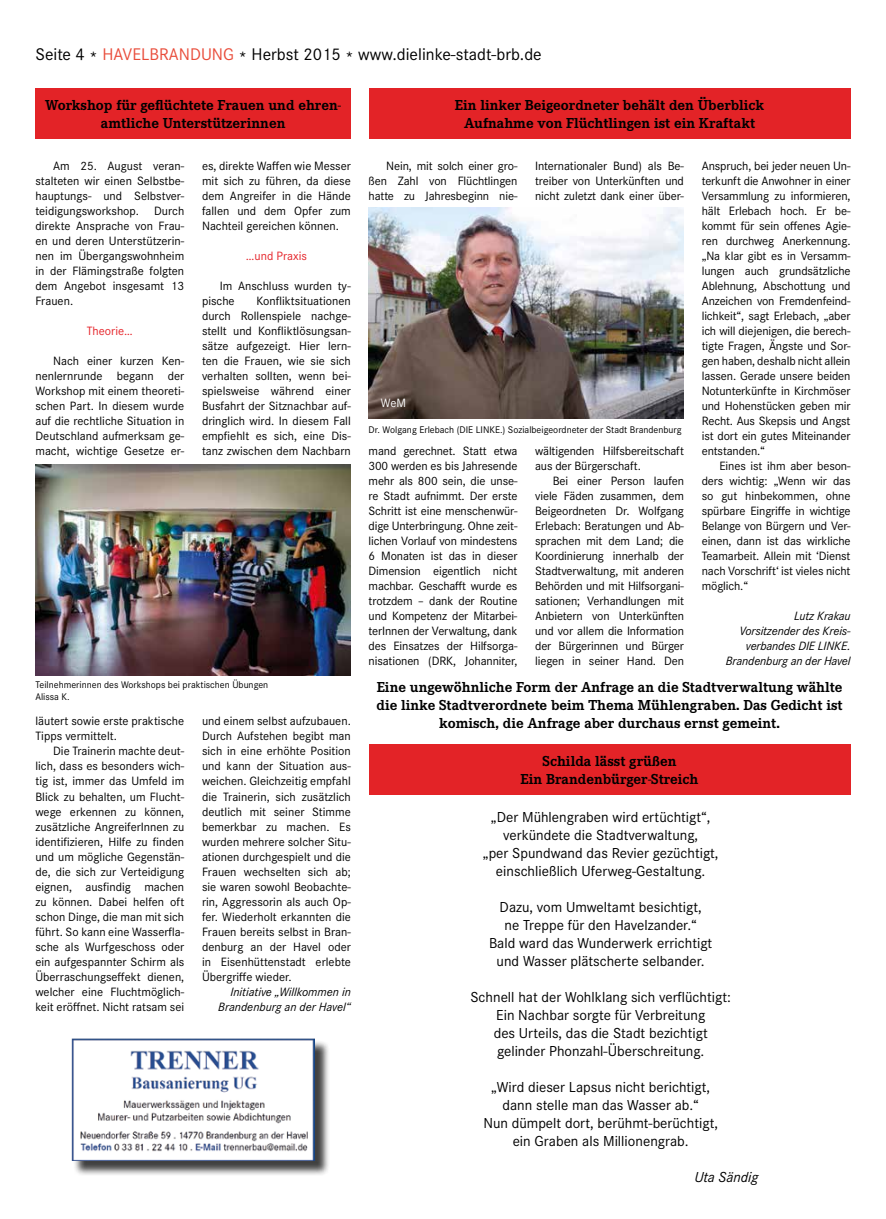
<style>
.page{position:relative;width:886px;height:1219px;background:#fff}
.page>*{position:absolute;margin:0;border:0;box-sizing:border-box;transform-origin:0 0}
.t1{font:17.5px "Corporate S";color:#000}
.t2{font:15px/18px "Corporate S";color:#000;text-align:center}
.t3{font:700 15px/18px "Corporate E";color:#000;text-align:center}
.t4{font:italic 15px "Corporate S";color:#000}
.t5{font:12.5px/15px "Corporate S";letter-spacing:-.01em;color:#000;text-align:justify}
.t6{font:italic 12.5px/15px "Corporate S";letter-spacing:-.01em;color:#000;text-align:right}
.t7{font:12.5px "Corporate S";color:#e52329}
.t8{font:12.5px "Corporate S";color:#fff}
.t9{font:10px/12px "Corporate S";color:#000}
.s1{color:#e94c3a}
</style>
<div class="page">
<div style="left:73px;top:1040px;width:258px;height:136px;background:#000;opacity:.75"></div>
<img style="left:71px;top:1038px;width:244px;height:123px">
<div style="left:369px;top:744px;width:481px;height:51px;background:#e32327"></div>
<div style="left:369px;top:89px;width:481px;height:50px;background:#e32327"></div>
<div style="left:35px;top:89px;width:316px;height:50px;background:#e32327"></div>
<img style="left:369px;top:208px;width:315px;height:210px">
<img style="left:35px;top:464px;width:316px;height:211px">
<h1 class="t1" style="left:35px;top:44px;width:508px">Seite 4 * <span class="s1">HAVELBRANDUNG</span> * Herbst 2015 * www.dielinke-stadt-brb.de</h1>
<p class="t3" style="left:45px;top:97px;width:297px">Workshop für geflüchtete Frauen und ehren&shy;amtliche Unterstützerinnen</p>
<p class="t5" style="left:35px;top:159px;width:150px;text-indent:18px">Am 25. August veran&shy;stalteten wir einen Selbstbe&shy;hauptungs- und Selbstver&shy;teidigungsworkshop. Durch direkte Ansprache von Frau&shy;en und deren Unterstützerin&shy;nen im Übergangswohnheim in der Flämingstraße folgten dem Angebot insgesamt 13<br>Frauen.</p>
<p class="t7" style="left:87px;top:324px;width:48px">Theorie…</p>
<p class="t5" style="left:35px;top:354px;width:150px;text-indent:18px">Nach einer kurzen Ken&shy;nenlernrunde begann der Workshop mit einem theoreti&shy;schen Part. In diesem wurde auf die rechtliche Situation in Deutschland aufmerksam ge&shy;macht, wichtige Gesetze er-</p>
<p class="t5" style="left:202px;top:159px;width:150px">es, direkte Waffen wie Messer mit sich zu führen, da diese dem Angreifer in die Hände fallen und dem Opfer zum Nachteil gereichen können.</p>
<p class="t7" style="left:246px;top:249px;width:63px">…und Praxis</p>
<p class="t5" style="left:202px;top:279px;width:150px;text-indent:18px">Im Anschluss wurden ty&shy;pische</p>
<p class="t5" style="left:202px;top:294px;width:150px;text-indent:55px">Konfliktsituationen durch Rollenspiele nachge&shy;stellt und Konfliktlösungsan&shy;sätze aufgezeigt. Hier lern&shy;ten die Frauen, wie sie sich verhalten sollten, wenn bei&shy;spielsweise während einer Busfahrt der Sitznachbar auf&shy;dringlich wird. In diesem Fall empfiehlt es sich, eine Dis&shy;tanz zwischen dem Nachbarn</p>
<p class="t9" style="left:35px;top:679px;width:234px">Teilnehmerinnen des Workshops bei praktischen Übungen<br>Alissa K.</p>
<p class="t5" style="left:35px;top:714px;width:150px">läutert sowie erste praktische<br>Tipps vermittelt.</p>
<p class="t5" style="left:35px;top:744px;width:150px;text-indent:18px">Die Trainerin machte deut&shy;lich, dass es besonders wich&shy;tig ist, immer das Umfeld im Blick zu behalten, um Flucht&shy;wege erkennen zu können, zusätzliche AngreiferInnen zu identifizieren, Hilfe zu finden und um mögliche Gegenstän&shy;de, die sich zur Verteidigung eignen, ausfindig machen zu können. Dabei helfen oft schon Dinge, die man mit sich führt. So kann eine Wasserfla&shy;sche als Wurfgeschoss oder ein aufgespannter Schirm als Überraschungseffekt dienen, welcher eine Fluchtmöglich&shy;keit eröffnet. Nicht ratsam sei</p>
<p class="t5" style="left:202px;top:714px;width:150px">und einem selbst aufzubauen.<br>Durch Aufstehen begibt man sich in eine erhöhte Position und kann der Situation aus&shy;weichen. Gleichzeitig empfahl die Trainerin, sich zusätzlich deutlich mit seiner Stimme bemerkbar zu machen. Es wurden mehrere solcher Situ&shy;ationen durchgespielt und die Frauen wechselten sich ab; sie waren sowohl Beobachte&shy;rin, Aggressorin als auch Op&shy;fer. Wiederholt erkannten die Frauen bereits selbst in Bran&shy;denburg an der Havel oder in Eisenhüttenstadt erlebte Übergriffe wieder.</p>
<p class="t6" style="left:218px;top:984px;width:134px">Initiative „Willkommen in<br>Brandenburg an der Havel“</p>
<p class="t3" style="left:455px;top:97px;width:311px">Ein linker Beigeordneter behält den Überblick<br>Aufnahme von Flüchtlingen ist ein Kraftakt</p>
<p class="t5" style="left:369px;top:159px;width:150px;text-indent:18px">Nein, mit solch einer gro&shy;ßen Zahl von Flüchtlingen hatte zu Jahresbeginn nie-</p>
<p class="t5" style="left:535px;top:159px;width:150px">Internationaler Bund) als Be&shy;treiber von Unterkünften und nicht zuletzt dank einer über-</p>
<p class="t8" style="left:381px;top:396px;width:27px">WeM</p>
<p class="t9" style="left:369px;top:423px;width:315px">Dr. Wolgang Erlebach (DIE LINKE.) Sozialbeigeordneter der Stadt Brandenburg</p>
<p class="t5" style="left:369px;top:444px;width:150px">mand gerechnet. Statt etwa 300 werden es bis Jahresende mehr als 800 sein, die unse&shy;re Stadt aufnimmt. Der erste Schritt ist eine menschenwür&shy;dige Unterbringung. Ohne zeit&shy;lichen Vorlauf von mindestens 6 Monaten ist das in dieser Dimension eigentlich nicht machbar. Geschafft wurde es trotzdem – dank der Routine und Kompetenz der Mitarbei&shy;terInnen der Verwaltung, dank des Einsatzes der Hilfsorga&shy;nisationen (DRK, Johanniter,</p>
<p class="t5" style="left:535px;top:444px;width:150px">wältigenden Hilfsbereitschaft aus der Bürgerschaft.</p>
<p class="t5" style="left:535px;top:474px;width:150px;text-indent:18px">Bei einer Person laufen viele Fäden zusammen, dem Beigeordneten Dr. Wolfgang Erlebach: Beratungen und Ab&shy;sprachen mit dem Land; die Koordinierung innerhalb der Stadtverwaltung, mit anderen Behörden und mit Hilfsorgani&shy;sationen; Verhandlungen mit Anbietern von Unterkünften und vor allem die Information der Bürgerinnen und Bürger liegen in seiner Hand. Den</p>
<p class="t5" style="left:702px;top:159px;width:150px">Anspruch, bei jeder neuen Un&shy;terkunft die Anwohner in einer Versammlung zu informieren, hält Erlebach hoch. Er be&shy;kommt für sein offenes Agie&shy;ren durchweg Anerkennung. „Na klar gibt es in Versamm&shy;lungen auch grundsätzliche Ablehnung, Abschottung und Anzeichen von Fremdenfeind&shy;lichkeit“, sagt Erlebach, „aber ich will diejenigen, die berech&shy;tigte Fragen, Ängste und Sor&shy;gen haben, deshalb nicht allein lassen. Gerade unsere beiden Notunterkünfte in Kirchmöser und Hohenstücken geben mir Recht. Aus Skepsis und Angst ist dort ein gutes Miteinander entstanden.“</p>
<p class="t5" style="left:702px;top:459px;width:150px;text-indent:18px">Eines ist ihm aber beson&shy;ders wichtig: „Wenn wir das so gut hinbekommen, ohne spürbare Eingriffe in wichtige Belange von Bürgern und Ver&shy;einen, dann ist das wirkliche Teamarbeit. Allein mit ‘Dienst nach Vorschrift‘ ist vieles nicht möglich.“</p>
<p class="t6" style="left:726px;top:609px;width:126px">Lutz Krakau<br>Vorsitzender des Kreis&shy;verbandes DIE LINKE.<br>Brandenburg an der Havel</p>
<p class="t3" style="left:376px;top:678px;width:468px">Eine ungewöhnliche Form der Anfrage an die Stadtverwaltung wählte die linke Stadtverordnete beim Thema Mühlengraben. Das Gedicht ist komisch, die Anfrage aber durchaus ernst gemeint.</p>
<p class="t3" style="left:521px;top:752px;width:179px">Schilda lässt grüßen<br>Ein Brandenbürger-Streich</p>
<p class="t2" style="left:483px;top:808px;width:237px">„Der Mühlengraben wird ertüchtigt“, verkündete die Stadtverwaltung,<br>„per Spundwand das Revier gezüchtigt, einschließlich Uferweg-Gestaltung.</p>
<p class="t2" style="left:489px;top:898px;width:225px">Dazu, vom Umweltamt besichtigt,<br>ne Treppe für den Havelzander.“<br>Bald ward das Wunderwerk errichtigt und Wasser plätscherte selbander.</p>
<p class="t2" style="left:470px;top:988px;width:262px">Schnell hat der Wohlklang sich verflüchtigt:<br>Ein Nachbar sorgte für Verbreitung<br>des Urteils, das die Stadt bezichtigt gelinder Phonzahl-Überschreitung.</p>
<p class="t2" style="left:483px;top:1078px;width:236px">„Wird dieser Lapsus nicht berichtigt, dann stelle man das Wasser ab.“<br>Nun dümpelt dort, berühmt-berüchtigt, ein Graben als Millionengrab.</p>
<p class="t4" style="left:695px;top:1168px;width:65px">Uta Sändig</p>
</div>
